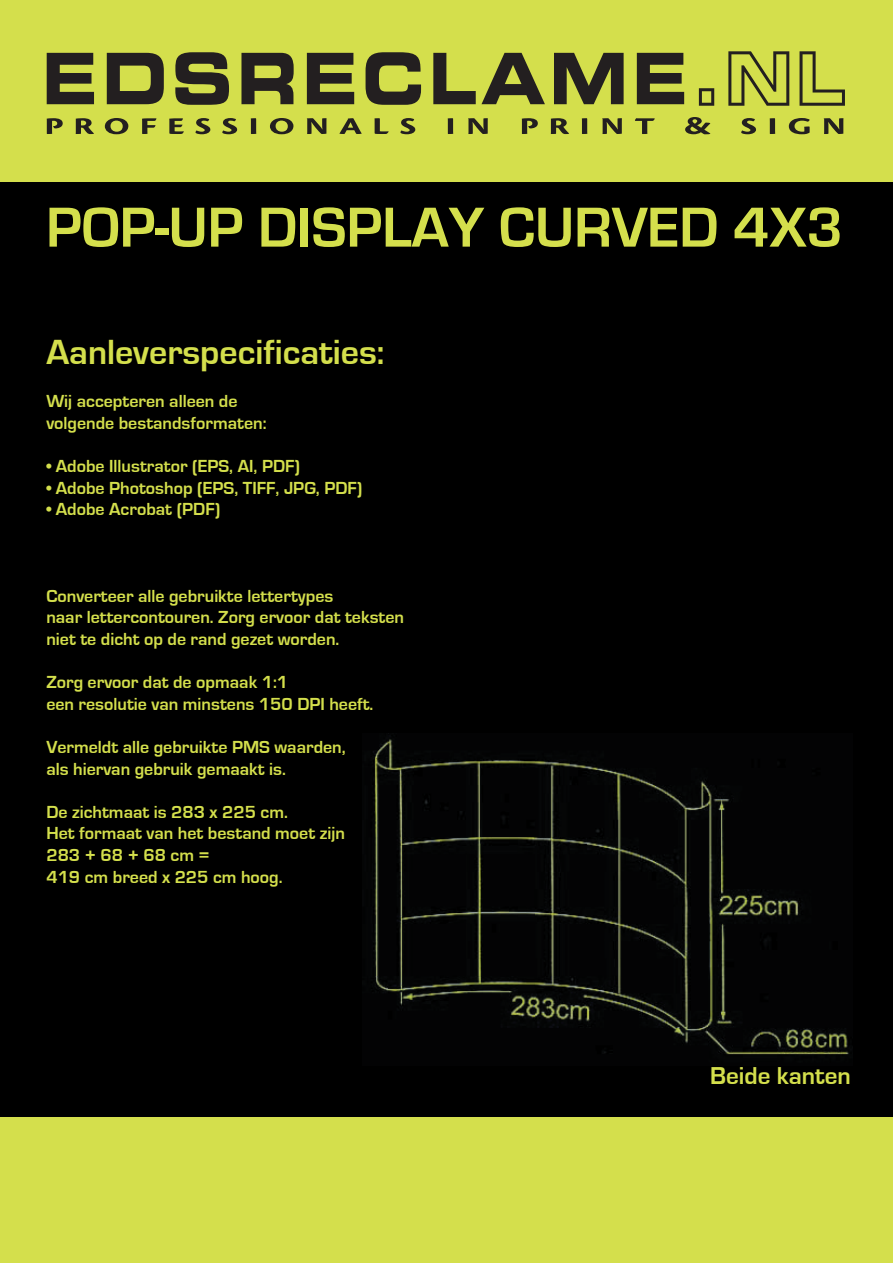
<style>
.page{position:relative;width:893px;height:1263px;background:#000}
.page>*{position:absolute;margin:0;border:0;box-sizing:border-box;transform-origin:0 0}
.t1{font:700 58.35px "Eurostile";color:#d4df4c}
.t2{font:700 36px "Eurostile";color:#d4df4c}
.t3{font:700 25.2px "Eurostile";color:#d4df4c}
.t4{font:700 18px/21.6px "Eurostile";color:#d4df4c}
</style>
<div class="page">
<div style="left:0;top:1118px;width:893px;height:145px;background:#d4df4c"></div>
<div style="left:0;top:0;width:893px;height:181px;background:#d4df4c"></div>
<svg style="left:47px;top:53px;width:47px;height:51px"></svg>
<svg style="left:107px;top:53px;width:57px;height:51px"></svg>
<svg style="left:175px;top:52px;width:54px;height:53px"></svg>
<svg style="left:241px;top:53px;width:53px;height:51px"></svg>
<svg style="left:307px;top:53px;width:47px;height:51px"></svg>
<svg style="left:366px;top:52px;width:55px;height:53px"></svg>
<svg style="left:433px;top:53px;width:112px;height:51px"></svg>
<svg style="left:554px;top:53px;width:70px;height:51px"></svg>
<svg style="left:637px;top:53px;width:47px;height:51px"></svg>
<svg style="left:699px;top:88px;width:15px;height:18px"></svg>
<svg style="left:728px;top:51px;width:61px;height:55px"></svg>
<svg style="left:799px;top:51px;width:46px;height:55px"></svg>
<svg style="left:47px;top:118px;width:16px;height:16px"></svg>
<svg style="left:76px;top:118px;width:18px;height:16px"></svg>
<svg style="left:105px;top:118px;width:23px;height:16px"></svg>
<svg style="left:142px;top:118px;width:14px;height:16px"></svg>
<svg style="left:169px;top:118px;width:15px;height:16px"></svg>
<svg style="left:195px;top:118px;width:15px;height:16px"></svg>
<svg style="left:222px;top:118px;width:15px;height:16px"></svg>
<svg style="left:251px;top:118px;width:5px;height:16px"></svg>
<svg style="left:270px;top:118px;width:23px;height:16px"></svg>
<svg style="left:307px;top:118px;width:20px;height:16px"></svg>
<svg style="left:339px;top:118px;width:23px;height:16px"></svg>
<svg style="left:374px;top:118px;width:15px;height:16px"></svg>
<svg style="left:400px;top:118px;width:15px;height:16px"></svg>
<svg style="left:448px;top:118px;width:5px;height:16px"></svg>
<svg style="left:468px;top:118px;width:20px;height:16px"></svg>
<svg style="left:522px;top:118px;width:16px;height:16px"></svg>
<svg style="left:551px;top:118px;width:18px;height:16px"></svg>
<svg style="left:582px;top:118px;width:5px;height:16px"></svg>
<svg style="left:602px;top:118px;width:20px;height:16px"></svg>
<svg style="left:635px;top:118px;width:20px;height:16px"></svg>
<svg style="left:685px;top:117px;width:25px;height:17px"></svg>
<svg style="left:741px;top:118px;width:15px;height:16px"></svg>
<svg style="left:770px;top:118px;width:5px;height:16px"></svg>
<svg style="left:789px;top:118px;width:21px;height:16px"></svg>
<svg style="left:824px;top:118px;width:19px;height:16px"></svg>
<img style="left:373px;top:735px;width:480px;height:320px">
<h1 class="t1" style="left:46px;top:196px;width:798px">POP-UP DISPLAY CURVED 4X3</h1>
<h2 class="t2" style="left:46px;top:333px;width:340px">Aanleverspecificaties:</h2>
<p class="t4" style="left:46px;top:391px;width:222px">Wij accepteren alleen de volgende bestandsformaten:</p>
<p class="t4" style="left:46px;top:456px;width:255px">• Adobe Illustrator (EPS, AI, PDF)</p>
<p class="t4" style="left:46px;top:477px;width:318px">• Adobe Photoshop (EPS, TIFF, JPG, PDF)</p>
<p class="t4" style="left:46px;top:499px;width:175px">• Adobe Acrobat (PDF)</p>
<p class="t4" style="left:46px;top:585px;width:359px">Converteer alle gebruikte lettertypes<br>naar lettercontouren. Zorg ervoor dat teksten niet te dicht op de rand gezet worden.</p>
<p class="t4" style="left:46px;top:672px;width:329px">Zorg ervoor dat de opmaak 1:1<br>een resolutie van minstens 150 DPI heeft.</p>
<p class="t4" style="left:46px;top:737px;width:301px">Vermeldt alle gebruikte PMS waarden, als hiervan gebruik gemaakt is.</p>
<p class="t4" style="left:46px;top:801px;width:300px">De zichtmaat is 283 x 225 cm.<br>Het formaat van het bestand moet zijn<br>283 + 68 + 68 cm =<br>419 cm breed x 225 cm hoog.</p>
<h3 class="t3" style="left:710px;top:1062px;width:142px">Beide kanten</h3>
</div>
